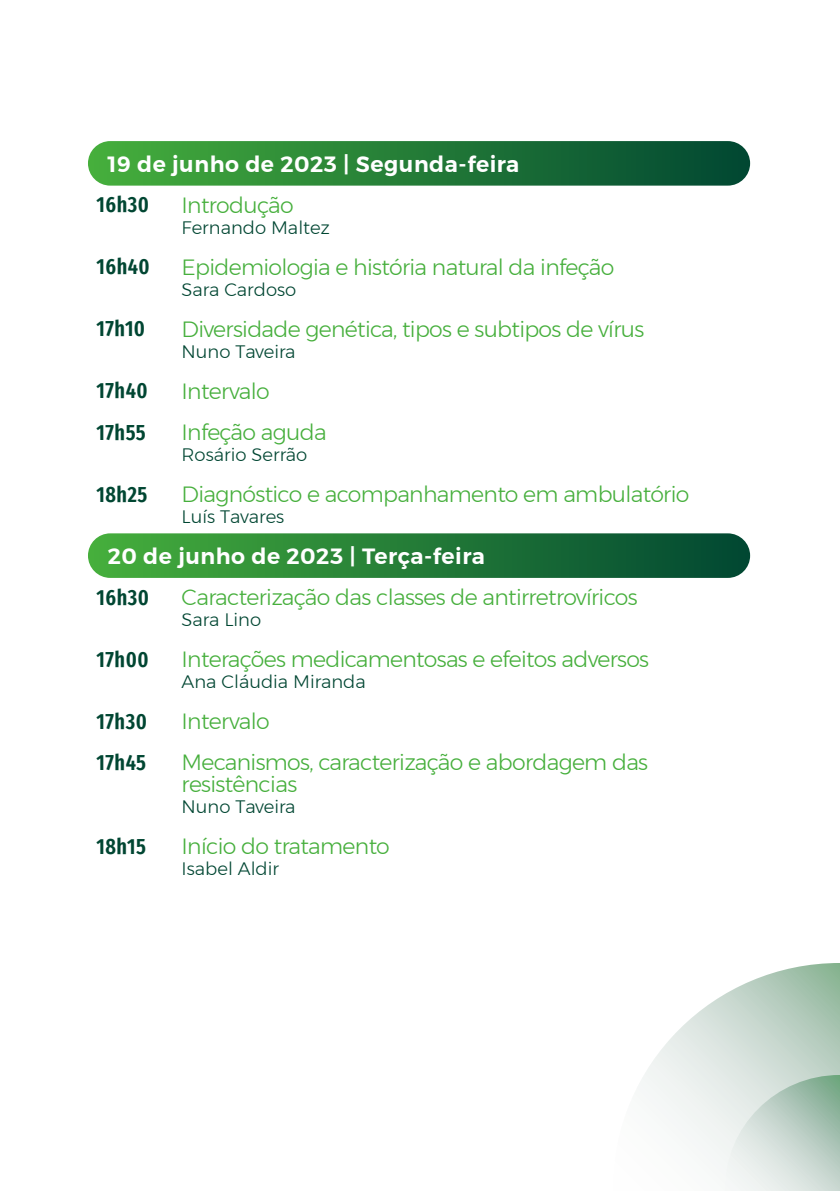
<style>
.page{position:relative;width:840px;height:1191px;background:#fff}
.page>*{position:absolute;margin:0;border:0;box-sizing:border-box;transform-origin:0 0}
.t1{font:300 22px/22px "Montserrat";letter-spacing:-.03em;color:#46af3c}
.t2{font:600 22px "Montserrat";letter-spacing:.025em;color:#fff}
.t3{font:600 extra-condensed 22px "Fira Sans";letter-spacing:.025em;color:#004632}
.t4{font:300 18px "Montserrat";color:#004632}
</style>
<div class="page">
<div style="left:88px;top:141px;width:661px;height:45px;background:linear-gradient(to right,#46af3c,#014732);border-radius:22px"></div>
<div style="left:88px;top:533px;width:661px;height:45px;background:linear-gradient(to right,#46af3c,#014732);border-radius:22px"></div>
<svg style="left:640px;top:963px;width:199px;height:205px"></svg>
<svg style="left:724px;top:1075px;width:115px;height:116px;background:#cbdad2"></svg>
<p class="t2" style="left:108px;top:147px;width:413px">19 de junho de 2023 | Segunda-feira</p>
<p class="t3" style="left:96px;top:187px;width:54px">16h30</p>
<p class="t1" style="left:181px;top:194px;width:113px">Introdução</p>
<p class="t4" style="left:181px;top:214px;width:150px">Fernando Maltez</p>
<p class="t3" style="left:96px;top:249px;width:55px">16h40</p>
<p class="t1" style="left:181px;top:256px;width:434px">Epidemiologia e história natural da infeção</p>
<p class="t4" style="left:181px;top:276px;width:116px">Sara Cardoso</p>
<p class="t3" style="left:96px;top:311px;width:50px">17h10</p>
<p class="t1" style="left:181px;top:317px;width:464px">Diversidade genética, tipos e subtipos de vírus</p>
<p class="t4" style="left:181px;top:338px;width:115px">Nuno Taveira</p>
<p class="t3" style="left:96px;top:373px;width:53px">17h40</p>
<p class="t1" style="left:181px;top:379px;width:90px">Intervalo</p>
<p class="t3" style="left:96px;top:414px;width:51px">17h55</p>
<p class="t1" style="left:181px;top:421px;width:146px">Infeção aguda</p>
<p class="t4" style="left:181px;top:441px;width:127px">Rosário Serrão</p>
<p class="t3" style="left:96px;top:476px;width:52px">18h25</p>
<p class="t1" style="left:181px;top:483px;width:509px">Diagnóstico e acompanhamento em ambulatório</p>
<p class="t4" style="left:181px;top:503px;width:104px">Luís Tavares</p>
<p class="t2" style="left:108px;top:539px;width:378px">20 de junho de 2023 | Terça-feira</p>
<p class="t3" style="left:96px;top:579px;width:54px">16h30</p>
<p class="t1" style="left:181px;top:586px;width:457px">Caracterização das classes de antirretrovíricos</p>
<p class="t4" style="left:181px;top:606px;width:81px">Sara Lino</p>
<p class="t3" style="left:96px;top:641px;width:54px">17h00</p>
<p class="t1" style="left:181px;top:648px;width:469px">Interações medicamentosas e efeitos adversos</p>
<p class="t4" style="left:181px;top:668px;width:185px">Ana Cláudia Miranda</p>
<p class="t3" style="left:96px;top:703px;width:52px">17h30</p>
<p class="t1" style="left:181px;top:710px;width:90px">Intervalo</p>
<p class="t3" style="left:96px;top:744px;width:51px">17h45</p>
<p class="t1" style="left:181px;top:751px;width:468px">Mecanismos, caracterização e abordagem das resistências</p>
<p class="t4" style="left:181px;top:793px;width:115px">Nuno Taveira</p>
<p class="t3" style="left:96px;top:828px;width:51px">18h15</p>
<p class="t1" style="left:181px;top:835px;width:210px">Início do tratamento</p>
<p class="t4" style="left:181px;top:855px;width:99px">Isabel Aldir</p>
</div>
